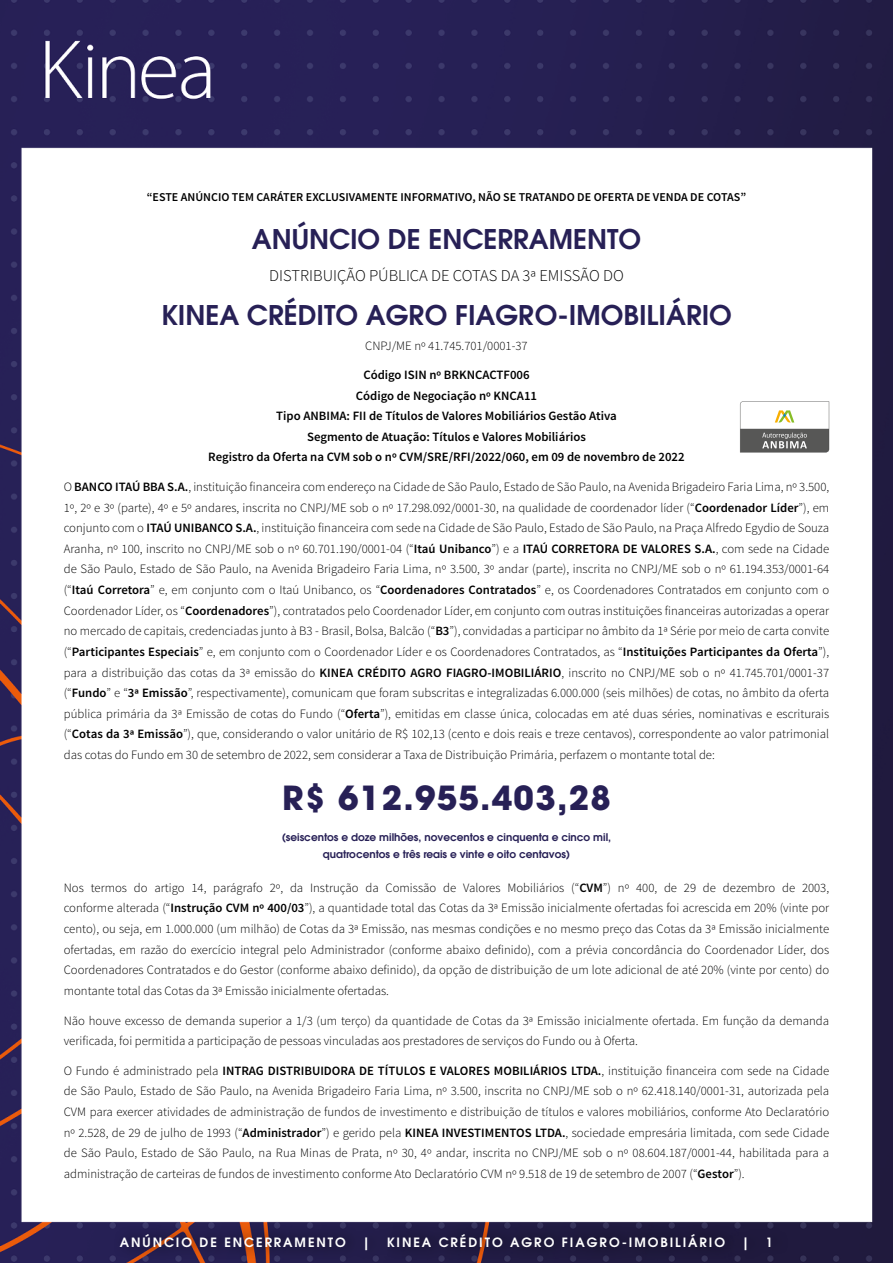
<style>
.page{position:relative;width:893px;height:1263px;background:#fff}
.page>*{position:absolute;margin:0;border:0;box-sizing:border-box;transform-origin:0 0}
.t1{font:700 33px "ITC Avant Garde Pro";letter-spacing:.04em;color:#272056}
.t2{font:600 27px "ITC Avant Garde Pro";color:#272056}
.t3{font:300 16.5px "Source Sans Pro";color:#000}
.t4{font:300 12.75px/20.7px "Source Sans Pro";color:#000;text-align:justify}
.t5{font:600 12.75px/20.5px "Source Sans Pro";color:#000;text-align:center}
.t6{font:600 12.75px "ITC Avant Garde Pro";letter-spacing:.15em;color:#fff}
.t7{font:600 12px "Source Sans Pro";color:#000}
.t8{font:600 10.5px/17.7px "ITC Avant Garde Pro";color:#272056;text-align:center}
.s1{font-weight:600}
</style>
<div class="page">
<img style="left:0;top:0;width:893px;height:1263px">
<div style="left:111px;top:1222px;width:678px;height:41px;background:#000;opacity:.75"></div>
<svg style="left:740px;top:401px;width:89px;height:51px"></svg>
<p class="t7" style="left:147px;top:190px;width:601px">“ESTE ANÚNCIO TEM CARÁTER EXCLUSIVAMENTE INFORMATIVO, NÃO SE TRATANDO DE OFERTA DE VENDA DE COTAS”</p>
<h2 class="t2" style="left:252px;top:222px;width:391px">ANÚNCIO DE ENCERRAMENTO</h2>
<p class="t3" style="left:269px;top:265px;width:356px">DISTRIBUIÇÃO PÚBLICA DE COTAS DA 3ª EMISSÃO DO</p>
<h2 class="t2" style="left:161px;top:297px;width:572px">KINEA CRÉDITO AGRO FIAGRO-IMOBILIÁRIO</h2>
<p class="t4" style="left:365px;top:335px;width:164px">CNPJ/ME nº 41.745.701/0001-37</p>
<p class="t5" style="left:208px;top:365px;width:478px">Código ISIN nº BRKNCACTF006<br>Código de Negociação nº KNCA11<br>Tipo ANBIMA: FII de Títulos de Valores Mobiliários Gestão Ativa<br>Segmento de Atuação: Títulos e Valores Mobiliários<br>Registro da Oferta na CVM sob o nº CVM/SRE/RFI/2022/060, em 09 de novembro de 2022</p>
<p class="t4" style="left:64px;top:476px;width:767px">O <span class="s1">BANCO ITAÚ BBA S.A.</span>, instituição financeira com endereço na Cidade de São Paulo, Estado de São Paulo, na Avenida Brigadeiro Faria Lima, nº 3.500, 1º, 2º e 3º (parte), 4º e 5º andares, inscrita no CNPJ/ME sob o nº 17.298.092/0001-30, na qualidade de coordenador líder (“<span class="s1">Coordenador Líder</span>”), em conjunto com o <span class="s1">ITAÚ UNIBANCO S.A.</span>, instituição financeira com sede na Cidade de São Paulo, Estado de São Paulo, na Praça Alfredo Egydio de Souza Aranha, nº 100, inscrito no CNPJ/ME sob o nº 60.701.190/0001-04 (“<span class="s1">Itaú Unibanco</span>”) e a <span class="s1">ITAÚ CORRETORA DE VALORES S.A.</span>, com sede na Cidade de São Paulo, Estado de São Paulo, na Avenida Brigadeiro Faria Lima, nº 3.500, 3º andar (parte), inscrita no CNPJ/ME sob o nº 61.194.353/0001-64 (“<span class="s1">Itaú Corretora</span>” e, em conjunto com o Itaú Unibanco, os “<span class="s1">Coordenadores Contratados</span>” e, os Coordenadores Contratados em conjunto com o Coordenador Líder, os “<span class="s1">Coordenadores</span>”), contratados pelo Coordenador Líder, em conjunto com outras instituições financeiras autorizadas a operar no mercado de capitais, credenciadas junto à B3 - Brasil, Bolsa, Balcão (“<span class="s1">B3</span>”), convidadas a participar no âmbito da 1ª Série por meio de carta convite (“<span class="s1">Participantes Especiais</span>” e, em conjunto com o Coordenador Líder e os Coordenadores Contratados, as “<span class="s1">Instituições Participantes da Oferta</span>”), para a distribuição das cotas da 3ª emissão do <span class="s1">KINEA CRÉDITO AGRO FIAGRO-IMOBILIÁRIO</span>, inscrito no CNPJ/ME sob o nº 41.745.701/0001-37 (“<span class="s1">Fundo</span>” e “<span class="s1">3ª Emissão</span>”, respectivamente), comunicam que foram subscritas e integralizadas 6.000.000 (seis milhões) de cotas, no âmbito da oferta pública primária da 3ª Emissão de cotas do Fundo (“<span class="s1">Oferta</span>”), emitidas em classe única, colocadas em até duas séries, nominativas e escriturais (“<span class="s1">Cotas da 3ª Emissão</span>”), que, considerando o valor unitário de R$ 102,13 (cento e dois reais e treze centavos), correspondente ao valor patrimonial das cotas do Fundo em 30 de setembro de 2022, sem considerar a Taxa de Distribuição Primária, perfazem o montante total de:</p>
<h1 class="t1" style="left:282px;top:776px;width:330px">R$ 612.955.403,28</h1>
<p class="t8" style="left:282px;top:828px;width:331px">(seiscentos e doze milhões, novecentos e cinquenta e cinco mil, quatrocentos e três reais e vinte e oito centavos)</p>
<p class="t4" style="left:64px;top:877px;width:767px">Nos termos do artigo 14, parágrafo 2º, da Instrução da Comissão de Valores Mobiliários (“<span class="s1">CVM</span>”) nº 400, de 29 de dezembro de 2003, conforme alterada (“<span class="s1">Instrução CVM nº 400/03</span>”), a quantidade total das Cotas da 3ª Emissão inicialmente ofertadas foi acrescida em 20% (vinte por cento), ou seja, em 1.000.000 (um milhão) de Cotas da 3ª Emissão, nas mesmas condições e no mesmo preço das Cotas da 3ª Emissão inicialmente ofertadas, em razão do exercício integral pelo Administrador (conforme abaixo definido), com a prévia concordância do Coordenador Líder, dos Coordenadores Contratados e do Gestor (conforme abaixo definido), da opção de distribuição de um lote adicional de até 20% (vinte por cento) do montante total das Cotas da 3ª Emissão inicialmente ofertadas.</p>
<p class="t4" style="left:64px;top:1010px;width:767px">Não houve excesso de demanda superior a 1/3 (um terço) da quantidade de Cotas da 3ª Emissão inicialmente ofertada. Em função da demanda verificada, foi permitida a participação de pessoas vinculadas aos prestadores de serviços do Fundo ou à Oferta.</p>
<p class="t4" style="left:64px;top:1060px;width:767px">O Fundo é administrado pela <span class="s1">INTRAG DISTRIBUIDORA DE TÍTULOS E VALORES MOBILIÁRIOS LTDA.</span>, instituição financeira com sede na Cidade de São Paulo, Estado de São Paulo, na Avenida Brigadeiro Faria Lima, nº 3.500, inscrita no CNPJ/ME sob o nº 62.418.140/0001-31, autorizada pela CVM para exercer atividades de administração de fundos de investimento e distribuição de títulos e valores mobiliários, conforme Ato Declaratório nº 2.528, de 29 de julho de 1993 (“<span class="s1">Administrador</span>”) e gerido pela <span class="s1">KINEA INVESTIMENTOS LTDA.</span>, sociedade empresária limitada, com sede Cidade de São Paulo, Estado de São Paulo, na Rua Minas de Prata, nº 30, 4º andar, inscrita no CNPJ/ME sob o nº 08.604.187/0001-44, habilitada para a administração de carteiras de fundos de investimento conforme Ato Declaratório CVM nº 9.518 de 19 de setembro de 2007 (“<span class="s1">Gestor</span>”).</p>
<p class="t6" style="left:120px;top:1234px;width:227px">ANÚNCIO DE ENCERRAMENTO</p>
<p class="t6" style="left:362px;top:1234px;width:9px">|</p>
<p class="t6" style="left:387px;top:1234px;width:340px">KINEA CRÉDITO AGRO FIAGRO-IMOBILIÁRIO</p>
<p class="t6" style="left:742px;top:1234px;width:9px">|</p>
<p class="t6" style="left:766px;top:1234px;width:9px">1</p>
</div>
